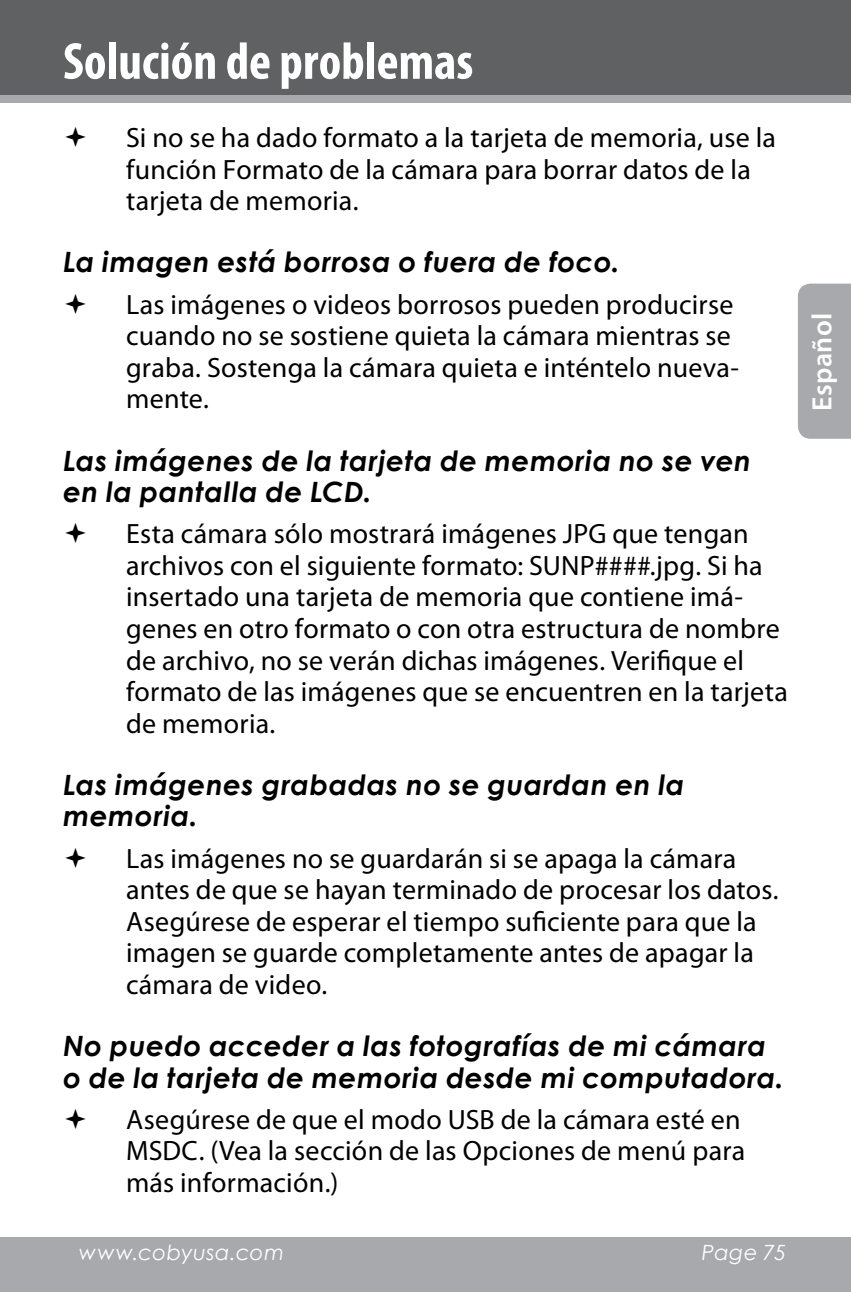
<style>
.page{position:relative;width:851px;height:1292px;background:#fff}
.page>*{position:absolute;margin:0;border:0;box-sizing:border-box;transform-origin:0 0}
.t1{font:700 condensed 52.5px "Myriad Pro";color:#fff}
.t2{font:28px/31.5px "Myriad Pro";letter-spacing:.01em;color:#000}
.t3{font:italic 700 28px/31.5px "Century Gothic";letter-spacing:.02em;color:#000}
.t4{font:600 28px "Myriad Pro";letter-spacing:.01em;color:#fff}
.t5{font:italic 21px "Century Gothic";letter-spacing:.025em;color:#fff}
</style>
<div class="page">
<div style="left:0;top:1237px;width:850px;height:55px;background:#a7a9ac"></div>
<div style="left:0;top:94px;width:850px;height:9px;background:#a7a9ac"></div>
<div style="left:0;top:0;width:850px;height:94px;background:#606163"></div>
<div style="left:798px;top:284px;width:52px;height:155px;background:#a7a9ac"></div>
<h1 class="t1" style="left:63px;top:28px;width:412px">Solución de problemas</h1>
<p class="t2" style="left:126px;top:121px;width:651px">Si no se ha dado formato a la tarjeta de memoria, use la función Formato de la cámara para borrar datos de la tarjeta de memoria.</p>
<p class="t3" style="left:63px;top:245px;width:558px">La imagen está borrosa o fuera de foco.</p>
<p class="t2" style="left:126px;top:288px;width:614px">Las imágenes o videos borrosos pueden producirse cuando no se sostiene quieta la cámara mientras se graba. Sostenga la cámara quieta e inténtelo nueva&shy;mente.</p>
<p class="t3" style="left:63px;top:444px;width:689px">Las imágenes de la tarjeta de memoria no se ven en la pantalla de LCD.</p>
<p class="t2" style="left:126px;top:518px;width:663px">Esta cámara sólo mostrará imágenes JPG que tengan archivos con el siguiente formato: SUNP####.jpg. Si ha insertado una tarjeta de memoria que contiene imá&shy;genes en otro formato o con otra estructura de nombre de archivo, no se verán dichas imágenes. Verifique el formato de las imágenes que se encuentren en la tarjeta de memoria.</p>
<p class="t3" style="left:63px;top:768px;width:623px">Las imágenes grabadas no se guardan en la memoria.</p>
<p class="t2" style="left:126px;top:842px;width:654px">Las imágenes no se guardarán si se apaga la cámara antes de que se hayan terminado de procesar los datos.<br>Asegúrese de esperar el tiempo suficiente para que la imagen se guarde completamente antes de apagar la cámara de video.</p>
<p class="t3" style="left:63px;top:1029px;width:722px">No puedo acceder a las fotografías de mi cámara o de la tarjeta de memoria desde mi computadora.</p>
<p class="t2" style="left:126px;top:1103px;width:620px">Asegúrese de que el modo USB de la cámara esté en<br>MSDC. (Vea la sección de las Opciones de menú para más información.)</p>
<p class="t5" style="left:79px;top:1240px;width:207px">www.cobyusa.com</p>
<p class="t5" style="left:701px;top:1240px;width:86px">Page 75</p>
<p class="t4" style="left:804px;top:410px;width:99px;rotate:-90deg">Español</p>
</div>
